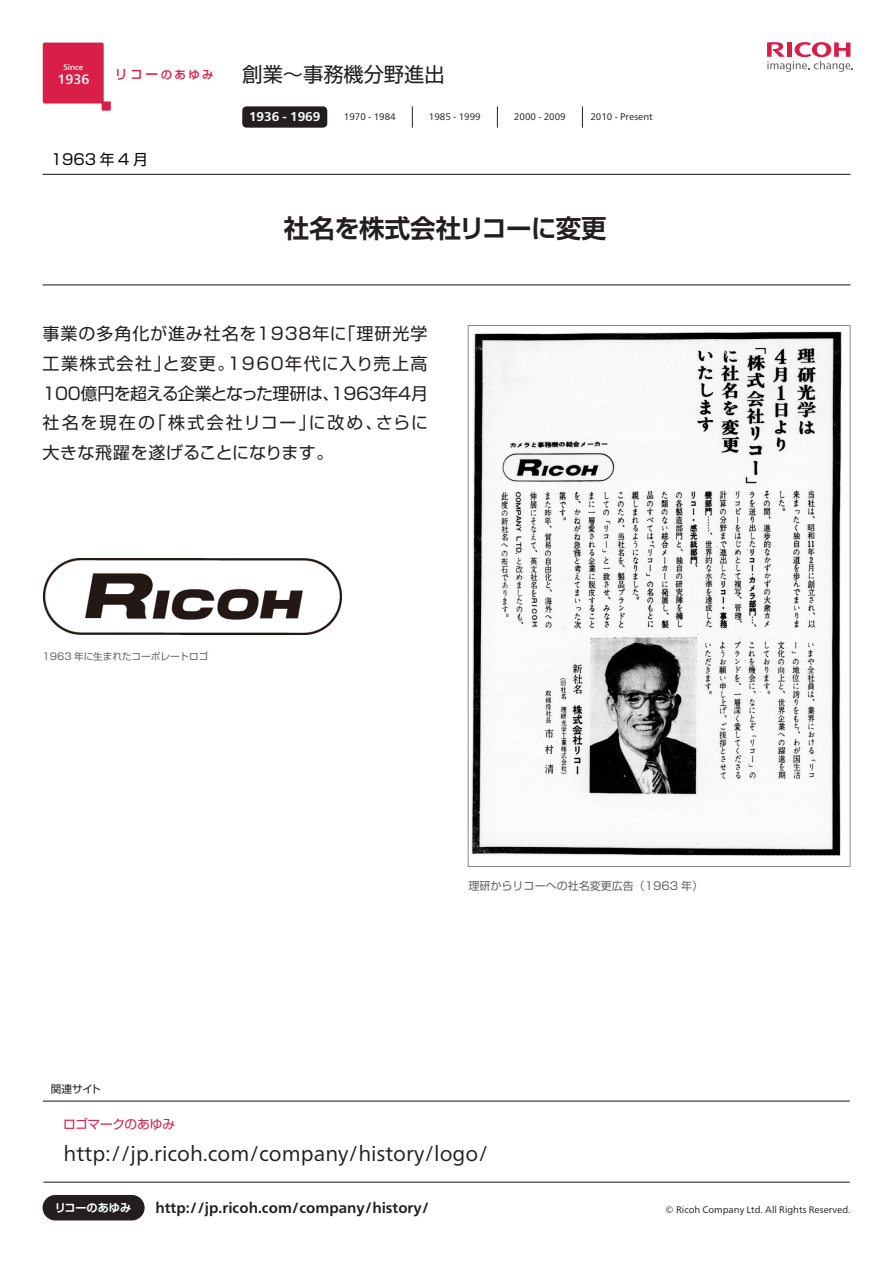
<style>
.page{position:relative;width:893px;height:1263px;background:#fff}
.page>*{position:absolute;margin:0;border:0;box-sizing:border-box;transform-origin:0 0}
.t1{font:700 25.5px "Shin Go Pro De";letter-spacing:-.015em;color:#231f20}
.t2{font:21.3px "Frutiger Neue LT Pro";color:#231f20}
.t3{font:20.25px "Shin Go Pro";color:#231f20}
.t4{font:16.95px/29.7px "Shin Go Pro";letter-spacing:.02em;color:#231f20;text-align:justify}
.t5{font:700 14.85px "Frutiger Neue LT Pro";color:#231f20}
.t6{font:14.85px "Shin Go Pro";color:#030303}
.t7{font:500 13.65px "Frutiger Neue LT Pro";color:#fff}
.t8{font:700 12.75px "Frutiger Neue LT Pro";color:#fff}
.t9{font:12.75px "Shin Go Pro";letter-spacing:-.02em;color:#d91e47}
.t10{font:500 11.55px "Shin Go Pro";color:#d91e47}
.t11{font:700 11.1px "Shin Go Pro De";color:#fff}
.t12{font:10.95px "Shin Go Pro";color:#636366}
.t13{font:10.65px "Shin Go Pro";letter-spacing:-.015em;color:#231f20}
.t14{font:9.6px "Frutiger Neue LT Pro";color:#231f20}
.t15{font:9.6px "Shin Go Pro";color:#636366}
.t16{font:500 8.1px "Frutiger Neue LT Pro";color:#fff}
.s1{font-size:12.75px}
</style>
<div class="page">
<svg style="left:43px;top:43px;width:68px;height:68px"></svg>
<div style="left:242px;top:106px;width:85px;height:22px;background:#231f20;border-radius:4px"></div>
<svg style="left:412px;top:106px;width:1px;height:22px"></svg>
<svg style="left:497px;top:106px;width:1px;height:22px"></svg>
<svg style="left:582px;top:106px;width:1px;height:22px"></svg>
<div style="left:43px;top:1195px;width:102px;height:25px;background:#231f20;border-radius:13px"></div>
<svg style="left:767px;top:42px;width:86px;height:30px"></svg>
<hr style="left:43px;top:174px;width:807px;height:1px;background:#231f20">
<hr style="left:43px;top:284px;width:807px;height:1px;background:#231f20">
<img style="left:44px;top:558px;width:298px;height:76px">
<svg style="left:468px;top:325px;width:382px;height:542px"></svg>
<hr style="left:43px;top:1181px;width:807px;height:2px;background:#231f20">
<hr style="left:43px;top:1100px;width:807px;height:1px;background:#231f20">
<p class="t16" style="left:64px;top:62px;width:21px">Since</p>
<p class="t7" style="left:58px;top:71px;width:34px">1936</p>
<p class="t10" style="left:115px;top:65px;width:100px"><span class="s1">リコー</span>のあゆみ</p>
<p class="t3" style="left:243px;top:58px;width:203px">創業～事務機分野進出</p>
<p class="t8" style="left:249px;top:109px;width:73px">1936 - 1969</p>
<p class="t14" style="left:344px;top:111px;width:53px">1970 - 1984</p>
<p class="t14" style="left:429px;top:111px;width:53px">1985 - 1999</p>
<p class="t14" style="left:514px;top:111px;width:53px">2000 - 2009</p>
<p class="t14" style="left:590px;top:111px;width:64px">2010 - Present</p>
<p class="t6" style="left:51px;top:148px;width:99px">1963 年 4 月</p>
<h1 class="t1" style="left:284px;top:208px;width:325px">社名を株式会社リコーに変更</h1>
<p class="t4" style="left:42px;top:317px;width:387px">事業の多角化が進み社名を1938年に「理研光学工業株式会社」と変更。1960年代に入り売上高100億円を超える企業となった理研は、1963年4月社名を現在の「株式会社リコー」に改め、さらに大きな飛躍を遂げることになります。</p>
<p class="t15" style="left:43px;top:649px;width:167px">1963 年に生まれたコーポレートロゴ</p>
<p class="t13" style="left:51px;top:1080px;width:52px">関連サイト</p>
<p class="t9" style="left:63px;top:1114px;width:114px">ロゴマークのあゆみ</p>
<p class="t12" style="left:469px;top:877px;width:236px">理研からリコーへの社名変更広告（1963 年）</p>
<p class="t2" style="left:64px;top:1140px;width:426px">http://jp.ricoh.com/company/history/logo/</p>
<p class="t11" style="left:55px;top:1198px;width:78px">リコーのあゆみ</p>
<p class="t5" style="left:155px;top:1198px;width:275px">http://jp.ricoh.com/company/history/</p>
<p class="t14" style="left:665px;top:1204px;width:187px">© Ricoh Company Ltd. All Rights Reserved.</p>
</div>
